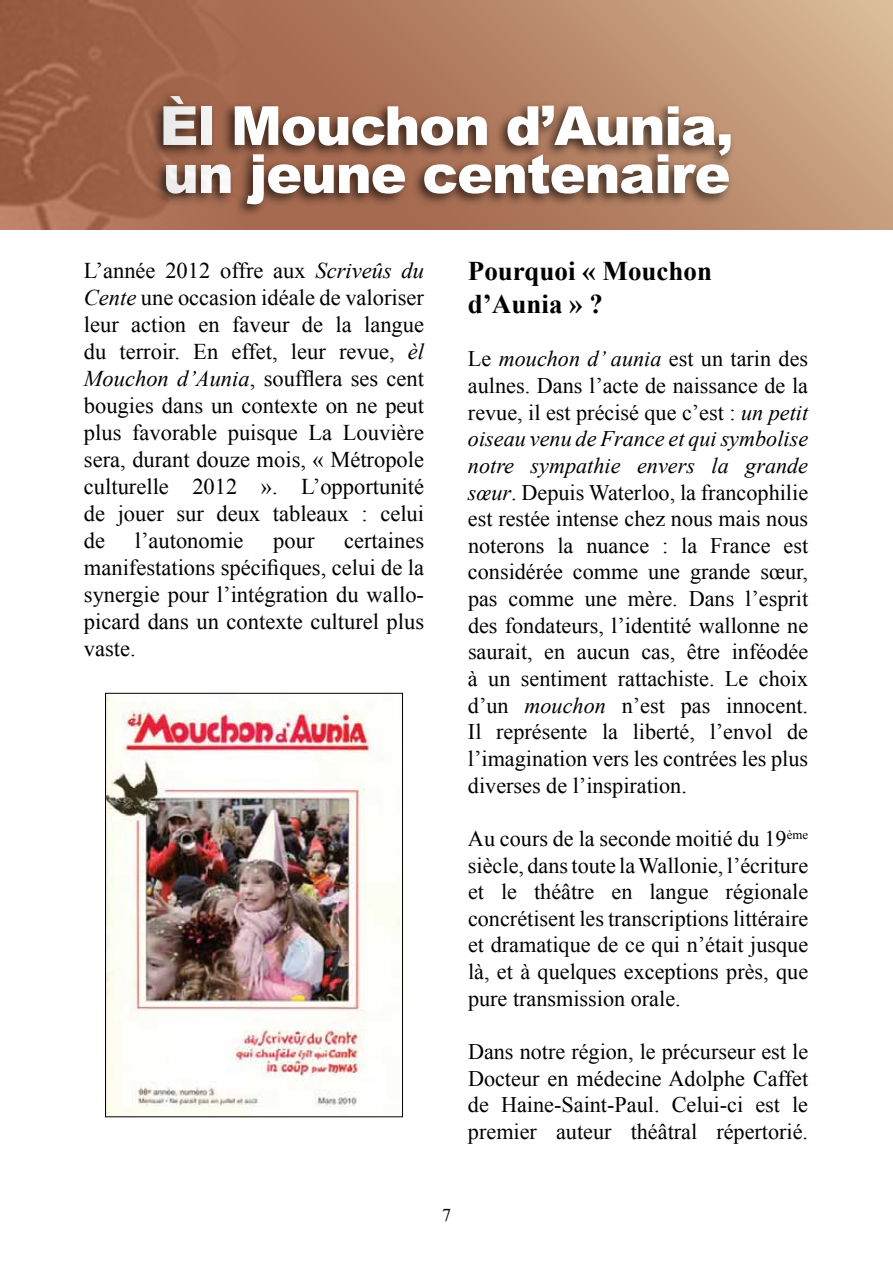
<style>
.page{position:relative;width:893px;height:1263px;background:#fff}
.page>*{position:absolute;margin:0;border:0;box-sizing:border-box;transform-origin:0 0}
.t1{font:900 54px/48px "Arial";letter-spacing:-.02em;color:#fff}
.t2{font:700 27px/32.4px "Times New Roman";color:#000}
.t3{font:22.5px/27px "Times New Roman";color:#000;text-align:justify}
.t4{font:22.2px/26.7px "Times New Roman";color:#000;text-align:justify}
.t5{font:18px "Times New Roman";color:#000}
.s1{font-style:italic}
</style>
<div class="page">
<svg style="left:273px;top:0;width:620px;height:230px;background:#be9172"></svg>
<div style="left:150px;top:91px;width:585px;height:126px;background:#000;opacity:.66"></div>
<img style="left:107px;top:695px;width:294px;height:420px">
<div style="left:105px;top:693px;width:298px;height:424px;border:1px solid #000"></div>
<img style="left:0;top:0;width:273px;height:230px">
<h1 class="t1" style="left:160px;top:100px;width:576px">Èl Mouchon d’Aunia, un jeune centenaire</h1>
<p class="t3" style="left:84px;top:256px;width:342px">L’année 2012 offre aux <span class="s1">Scriveûs du Cente</span> une occasion idéale de valoriser leur action en faveur de la langue du terroir. En effet, leur revue, <span class="s1">èl Mouchon d’Aunia</span>, soufflera ses cent bougies dans un contexte on ne peut plus favorable puisque La Louvière sera, durant douze mois, « Métropole culturelle 2012 ». L’opportunité de jouer sur deux tableaux : celui de</p>
<p class="t3" style="left:84px;top:526px;width:342px;text-indent:260px">certaines manifestations spécifiques, celui de la synergie pour l’intégration du wallo&shy;picard dans un contexte culturel plus vaste.</p>
<p class="t3" style="left:135px;top:526px;width:110px">l’autonomie</p>
<p class="t3" style="left:273px;top:526px;width:43px">pour</p>
<p class="t2" style="left:468px;top:254px;width:246px">Pourquoi « Mouchon d’Aunia » ?</p>
<p class="t4" style="left:468px;top:345px;width:342px">Le <span class="s1">mouchon d’ aunia</span> est un tarin des aulnes. Dans l’acte de naissance de la revue, il est précisé que c’est : <span class="s1">un petit oiseau venu de France et qui symbolise notre sympathie envers la grande sœur</span>. Depuis Waterloo, la francophilie est restée intense chez nous mais nous noterons la nuance : la France est considérée comme une grande sœur, pas comme une mère. Dans l’esprit des fondateurs, l’identité wallonne ne saurait, en aucun cas, être inféodée à un sentiment rattachiste. Le choix d’un <span class="s1">mouchon</span> n’est pas innocent.<br>Il représente la liberté, l’envol de l’imagination vers les contrées les plus diverses de l’inspiration.</p>
<p class="t4" style="left:468px;top:825px;width:342px">Au cours de la seconde moitié du 19<sup>ème </sup>siècle, danstoute laWallonie, l’écriture et le théâtre en langue régionale concrétisent les transcriptions littéraire et dramatique de ce qui n’était jusque là, et à quelques exceptions près, que pure transmission orale.</p>
<p class="t4" style="left:468px;top:1038px;width:342px">Dans notre région, le précurseur est le Docteur en médecine Adolphe Caffet de Haine-Saint-Paul. Celui-ci est le premier auteur théâtral répertorié.</p>
<p class="t5" style="left:442px;top:1203px;width:10px">7</p>
</div>
